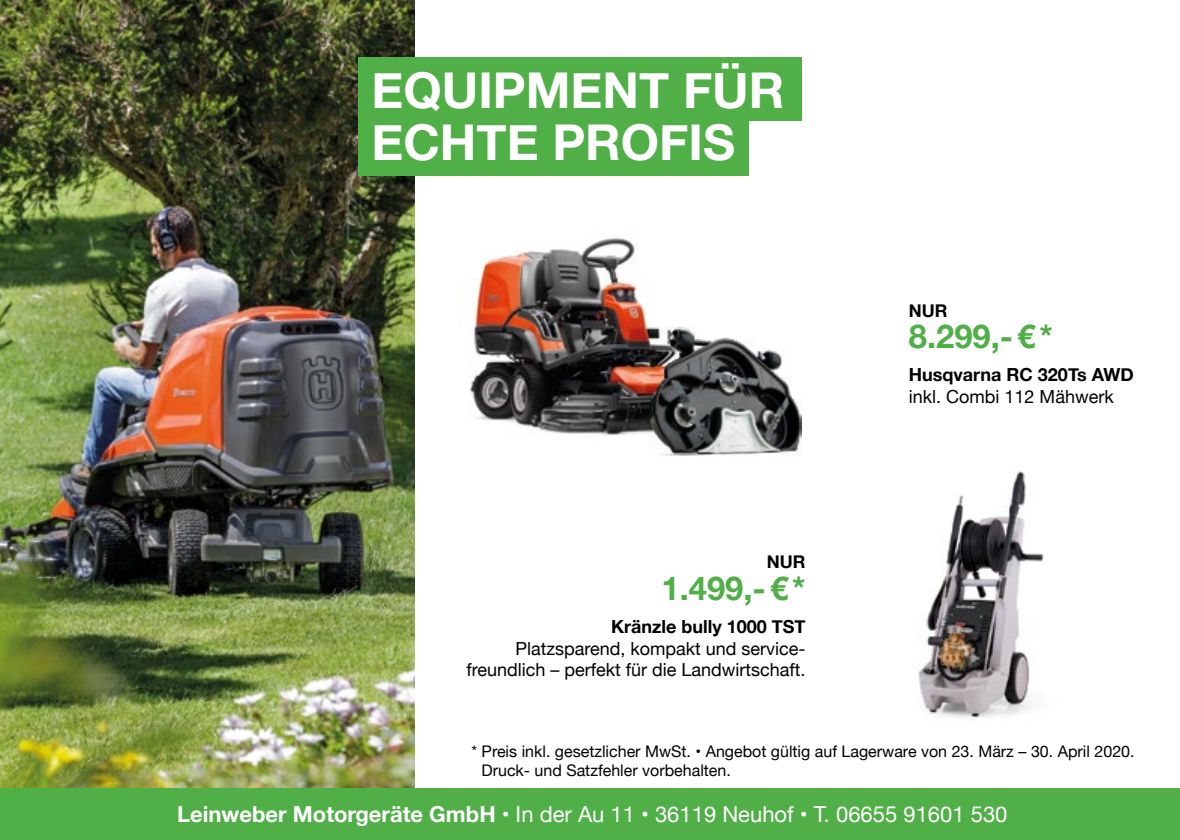
<style>
.page{position:relative;width:1180px;height:840px;background:#fff}
.page>*{position:absolute;margin:0;border:0;box-sizing:border-box;transform-origin:0 0}
.t1{font:700 49.4px/52px "Helvetica Neue";color:#fff}
.t2{font:700 32.8px "Helvetica Neue";color:#50af47}
.t3{font:22px "Helvetica Neue";color:#fff}
.t4{font:18px/21.6px "Helvetica Neue";color:#000;text-align:right}
.t5{font:700 18px "Helvetica Neue";color:#000}
.t6{font:700 17.6px "Helvetica Neue";color:#000}
.t7{font:16px/19.2px "Helvetica Neue";color:#000}
.s1{font-weight:700}
</style>
<div class="page">
<img style="left:0;top:0;width:414px;height:788px">
<div style="left:0;top:788px;width:1179px;height:51px;background:#50af47"></div>
<img style="left:918px;top:471px;width:126px;height:247px">
<img style="left:469px;top:237px;width:179px;height:198px">
<img style="left:636px;top:326px;width:165px;height:130px">
<div style="left:358px;top:57px;width:443px;height:63px;background:#50af47"></div>
<div style="left:358px;top:112px;width:390px;height:63px;background:#50af47"></div>
<h1 class="t1" style="left:371px;top:66px;width:414px">EQUIPMENT FÜR<br>ECHTE PROFIS</h1>
<p class="t6" style="left:766px;top:548px;width:40px">NUR</p>
<h2 class="t2" style="left:661px;top:562px;width:145px">1.499,-€*</h2>
<p class="t5" style="left:611px;top:612px;width:196px">Kränzle bully 1000 TST</p>
<p class="t4" style="left:466px;top:638px;width:341px">Platzsparend, kompakt und service&shy;freundlich – perfekt für die Landwirtschaft.</p>
<p class="t6" style="left:908px;top:296px;width:40px">NUR</p>
<h2 class="t2" style="left:908px;top:310px;width:145px">8.299,-€*</h2>
<p class="t5" style="left:908px;top:360px;width:226px">Husqvarna RC 320Ts AWD</p>
<p class="t4" style="left:908px;top:386px;width:206px">inkl. Combi 112 Mähwerk</p>
<p class="t7" style="left:481px;top:742px;width:654px;text-indent:-10px">* Preis inkl. gesetzlicher MwSt. • Angebot gültig auf Lagerware von 23. März – 30. April 2020.<br>Druck- und Satzfehler vorbehalten.</p>
<h3 class="t3" style="left:177px;top:797px;width:831px"><span class="s1">Leinweber Motorgeräte GmbH</span> • In der Au 11 • 36119 Neuhof • T. 06655 91601 530</h3>
</div>
